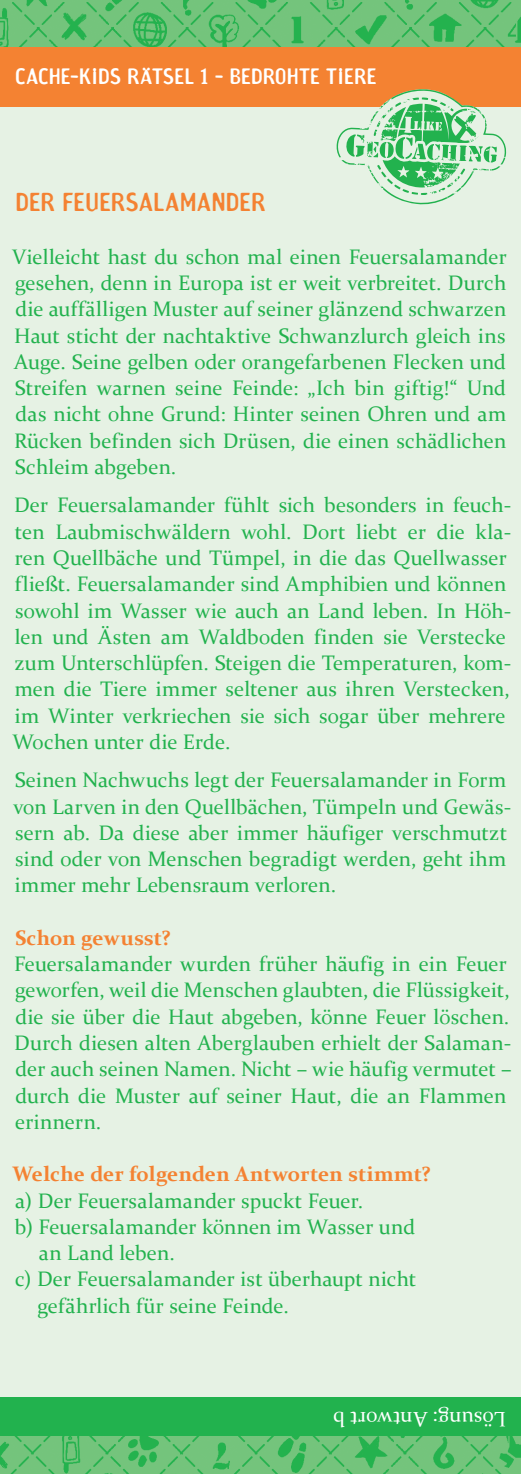
<style>
.page{position:relative;width:521px;height:1474px;background:#fff}
.page>*{position:absolute;margin:0;border:0;box-sizing:border-box;transform-origin:0 0}
.t1{font:24.5px "Amoebia Sans";letter-spacing:.02em;color:#f48232}
.t2{font:21px/26.2px "Constantia";letter-spacing:.01em;color:#22b24e}
.t3{font:700 21px "Constantia";letter-spacing:.01em;color:#f48232}
.t4{font:21px "Amoebia Sans";letter-spacing:.015em;color:#fff}
.t5{font:21px "Constantia";letter-spacing:.01em;color:#fff}
</style>
<div class="page">
<div style="left:0;top:0;width:521px;height:1404px;background:#e6f2e4"></div>
<img style="left:0;top:0;width:521px;height:47px">
<img style="left:0;top:1435px;width:521px;height:38px">
<div style="left:0;top:47px;width:521px;height:60px;background:#f48232"></div>
<div style="left:0;top:1396px;width:521px;height:39px;background:#22b24e"></div>
<svg style="left:336px;top:89px;width:171px;height:116px"></svg>
<p class="t4" style="left:15px;top:63px;width:363px">CACHE-KIDS RÄTSEL 1 - BEDROHTE TIERE</p>
<p class="t1" style="left:15px;top:188px;width:251px">DER FEUERSALAMANDER</p>
<p class="t2" style="left:12px;top:243px;width:496px;text-align:justify">Vielleicht hast du schon mal einen Feuersalamander gesehen, denn in Europa ist er weit verbreitet. Durch die auffälligen Muster auf seiner glänzend schwarzen Haut sticht der nachtaktive Schwanzlurch gleich ins Auge. Seine gelben oder orangefarbenen Flecken und Streifen warnen seine Feinde: „Ich bin giftig!“ Und das nicht ohne Grund: Hinter seinen Ohren und am Rücken befinden sich Drüsen, die einen schädlichen Schleim abgeben.</p>
<p class="t2" style="left:12px;top:491px;width:500px">Der Feuersalamander fühlt sich besonders in feuch&shy;ten Laubmischwäldern wohl. Dort liebt er die kla&shy;ren Quellbäche und Tümpel, in die das Quellwasser fließt. Feuersalamander sind Amphibien und können sowohl im Wasser wie auch an Land leben. In Höh&shy;len und Ästen am Waldboden finden sie Verstecke zum Unterschlüpfen. Steigen die Temperaturen, kom&shy;men die Tiere immer seltener aus ihren Verstecken, im Winter verkriechen sie sich sogar über mehrere Wochen unter die Erde.</p>
<p class="t2" style="left:13px;top:766px;width:499px">Seinen Nachwuchs legt der Feuersalamander in Form von Larven in den Quellbächen, Tümpeln und Gewäs&shy;sern ab. Da diese aber immer häufiger verschmutzt sind oder von Menschen begradigt werden, geht ihm immer mehr Lebensraum verloren.</p>
<p class="t3" style="left:15px;top:923px;width:157px">Schon gewusst?</p>
<p class="t2" style="left:14px;top:950px;width:499px">Feuersalamander wurden früher häufig in ein Feuer geworfen, weil die Menschen glaubten, die Flüssigkeit, die sie über die Haut abgeben, könne Feuer löschen.<br>Durch diesen alten Aberglauben erhielt der Salaman&shy;der auch seinen Namen. Nicht – wie häufig vermutet – durch die Muster auf seiner Haut, die an Flammen erinnern.</p>
<p class="t3" style="left:12px;top:1159px;width:420px">Welche der folgenden Antworten stimmt?</p>
<p class="t2" style="left:15px;top:1186px;width:349px">a) Der Feuersalamander spuckt Feuer.</p>
<p class="t2" style="left:15px;top:1212px;width:402px">b) Feuersalamander können im Wasser und</p>
<p class="t2" style="left:39px;top:1238px;width:137px">an Land leben.</p>
<p class="t2" style="left:15px;top:1265px;width:403px">c) Der Feuersalamander ist überhaupt nicht</p>
<p class="t2" style="left:37px;top:1291px;width:253px">gefährlich für seine Feinde.</p>
<p class="t5" style="left:506px;top:1433px;width:175px;rotate:-180deg">Lösung: Antwort b</p>
</div>
